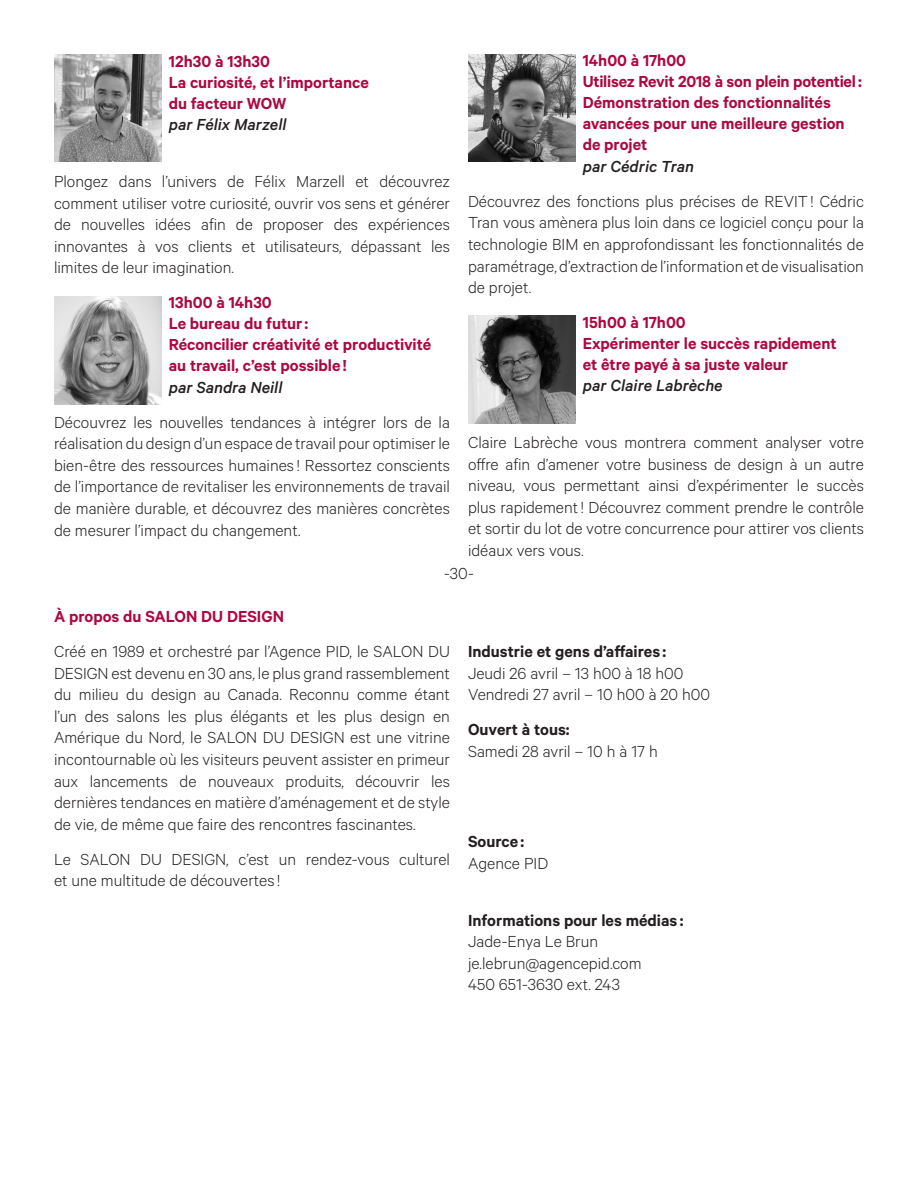
<style>
.page{position:relative;width:918px;height:1188px;background:#fff}
.page>*{position:absolute;margin:0;border:0;box-sizing:border-box;transform-origin:0 0}
.texte{font:300 18px/21.6px "Calibre";color:#231f20;text-align:justify}
.sous-textes{font:600 18px/21px "Calibre";color:#ad083f}
.texte-2{font:600 18px/21px "Calibre";letter-spacing:-.005em;color:#ad083f}
.texte-3{font:italic 500 18px "Calibre";color:#231f20}
.s1{font-weight:600}
</style>
<div class="page">
<img style="left:54px;top:54px;width:108px;height:108px">
<img style="left:54px;top:296px;width:108px;height:108px">
<img style="left:468px;top:54px;width:108px;height:108px">
<img style="left:468px;top:315px;width:108px;height:108px">
<p class="sous-textes" style="left:169px;top:50px;width:202px">12h30 à 13h30<br>La curiosité, et l’importance du facteur WOW</p>
<p class="texte-3" style="left:169px;top:114px;width:119px">par Félix Marzell</p>
<p class="texte" style="left:54px;top:170px;width:397px">Plongez dans l’univers de Félix Marzell et découvrez comment utiliser votre curiosité, ouvrir vos sens et générer de nouvelles idées afin de proposer des expériences innovantes à vos clients et utilisateurs, dépassant les limites de leur imagination.</p>
<p class="texte-2" style="left:169px;top:291px;width:264px">13h00 à 14h30<br>Le bureau du futur:<br>Réconcilier créativité et productivité au travail, c’est possible !</p>
<p class="texte-3" style="left:169px;top:376px;width:115px">par Sandra Neill</p>
<p class="texte" style="left:54px;top:410px;width:398px">Découvrez les nouvelles tendances à intégrer lors de la réalisation du design d’un espace de travail pour optimiser le bien-être des ressources humaines! Ressortez conscients de l’importance de revitaliser les environnements de travail de manière durable, et découvrez des manières concrètes de mesurer l’impact du changement.</p>
<p class="sous-textes" style="left:583px;top:49px;width:281px">14h00 à 17h00<br>Utilisez Revit 2018 à son plein potentiel:<br>Démonstration des fonctionnalités avancées pour une meilleure gestion de projet</p>
<p class="texte-3" style="left:583px;top:156px;width:113px">par Cédric Tran</p>
<p class="texte" style="left:468px;top:190px;width:398px">Découvrez des fonctions plus précises de REVIT! Cédric Tran vous amènera plus loin dans ce logiciel conçu pour la technologie BIM en approfondissant les fonctionnalités de paramétrage, d’extraction de l’information et de visualisation de projet.</p>
<p class="sous-textes" style="left:583px;top:311px;width:255px">15h00 à 17h00<br>Expérimenter le succès rapidement et être payé à sa juste valeur</p>
<p class="texte-3" style="left:583px;top:375px;width:141px">par Claire Labrèche</p>
<p class="texte" style="left:468px;top:431px;width:398px">Claire Labrèche vous montrera comment analyser votre offre afin d’amener votre business de design à un autre niveau, vous permettant ainsi d’expérimenter le succès plus rapidement! Découvrez comment prendre le contrôle et sortir du lot de votre concurrence pour attirer vos clients idéaux vers vous.</p>
<p class="texte" style="left:444px;top:562px;width:31px">-30-</p>
<p class="sous-textes" style="left:54px;top:605px;width:232px">À propos du SALON DU DESIGN</p>
<p class="texte" style="left:54px;top:640px;width:398px">Créé en 1989 et orchestré par l’Agence PID, le SALON DU DESIGN est devenu en 30 ans, le plus grand rassemblement du milieu du design au Canada. Reconnu comme étant l’un des salons les plus élégants et les plus design en Amérique du Nord, le SALON DU DESIGN est une vitrine incontournable où les visiteurs peuvent assister en primeur aux lancements de nouveaux produits, découvrir les dernières tendances en matière d’aménagement et de style de vie, de même que faire des rencontres fascinantes.</p>
<p class="texte" style="left:54px;top:848px;width:397px">Le SALON DU DESIGN, c’est un rendez-vous culturel et une multitude de découvertes!</p>
<p class="texte" style="left:468px;top:640px;width:244px;text-align:left"><span class="s1">Industrie et gens d’affaires :<br></span>Jeudi 26 avril – 13 h00 à 18 h00<br>Vendredi 27 avril – 10 h00 à 20 h00</p>
<p class="texte" style="left:468px;top:718px;width:191px"><span class="s1">Ouvert à tous:<br></span>Samedi 28 avril – 10 h à 17 h</p>
<p class="texte" style="left:468px;top:830px;width:82px"><span class="s1">Source :<br></span>Agence PID</p>
<p class="texte" style="left:468px;top:908px;width:217px;text-align:left"><span class="s1">Informations pour les médias :<br></span>Jade-Enya Le Brun je.lebrun@agencepid.com<br>450 651-3630 ext. 243</p>
</div>
